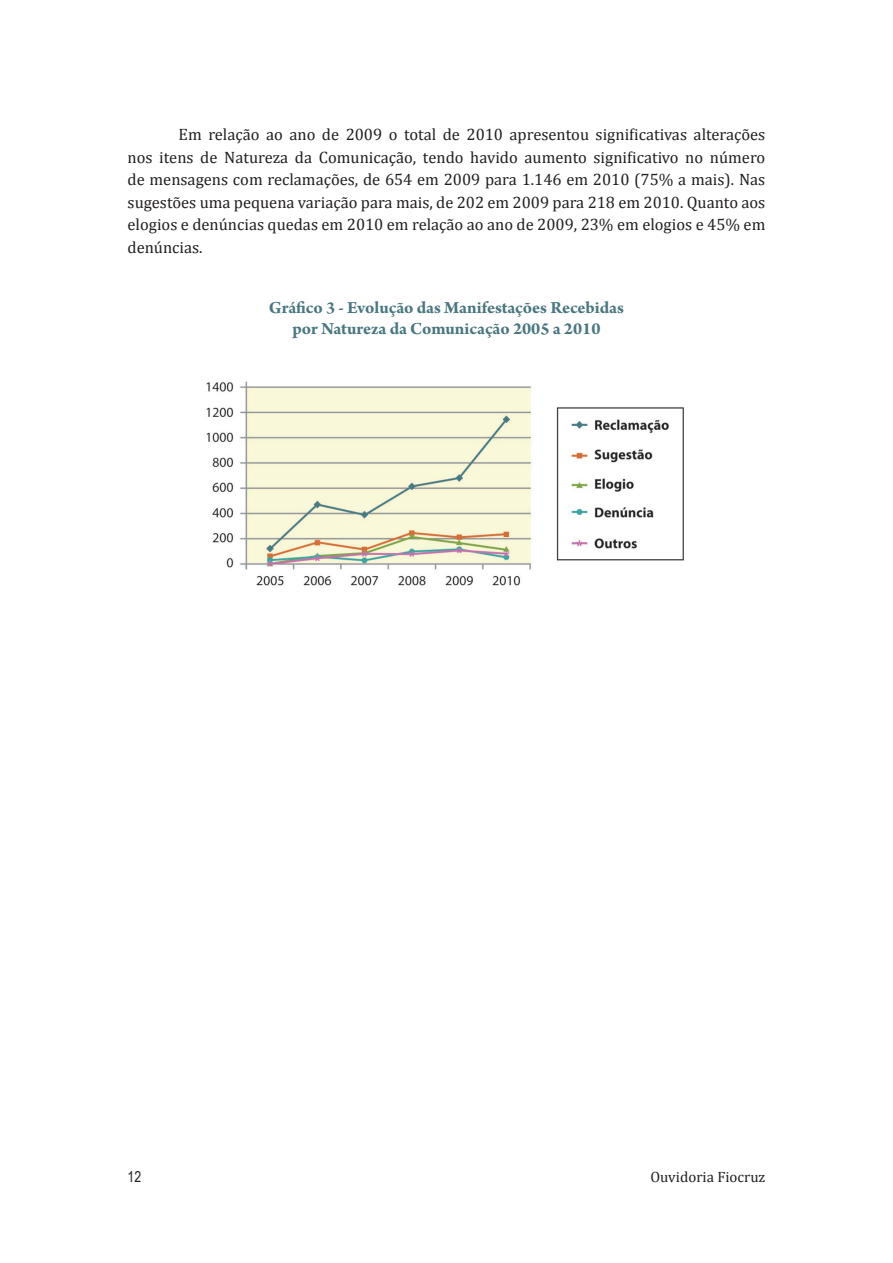
<style>
.page{position:relative;width:893px;height:1263px;background:#fff}
.page>*{position:absolute;margin:0;border:0;box-sizing:border-box;transform-origin:0 0}
.Título_de_gráfico{font:700 18px/21px "Arno Pro";letter-spacing:-.005em;color:#4a7680;text-align:center}
.Parágrafo{font:16.5px/22.5px "Cambria";color:#231f20;text-align:justify}
.t1{font:15px "Cambria";color:#231f20}
.t2{font:15px "Arial Narrow";color:#231f20}
</style>
<div class="page">
<img style="left:206px;top:381px;width:478px;height:205px">
<p class="Parágrafo" style="left:128px;top:123px;width:639px;text-indent:51px">Em relação ao ano de 2009 o total de 2010 apresentou significativas alterações nos itens de Natureza da Comunicação, tendo havido aumento significativo no número de mensagens com reclamações, de 654 em 2009 para 1.146 em 2010 (75% a mais). Nas sugestões uma pequena variação para mais, de 202 em 2009 para 218 em 2010. Quanto aos elogios e denúncias quedas em 2010 em relação ao ano de 2009, 23% em elogios e 45% em denúncias.</p>
<p class="Título_de_gráfico" style="left:269px;top:298px;width:356px">Gráfico 3 - Evolução das Manifestações Recebidas por Natureza da Comunicação 2005 a 2010</p>
<p class="t2" style="left:128px;top:1165px;width:15px">12</p>
<p class="t1" style="left:650px;top:1168px;width:116px">Ouvidoria Fiocruz</p>
</div>
